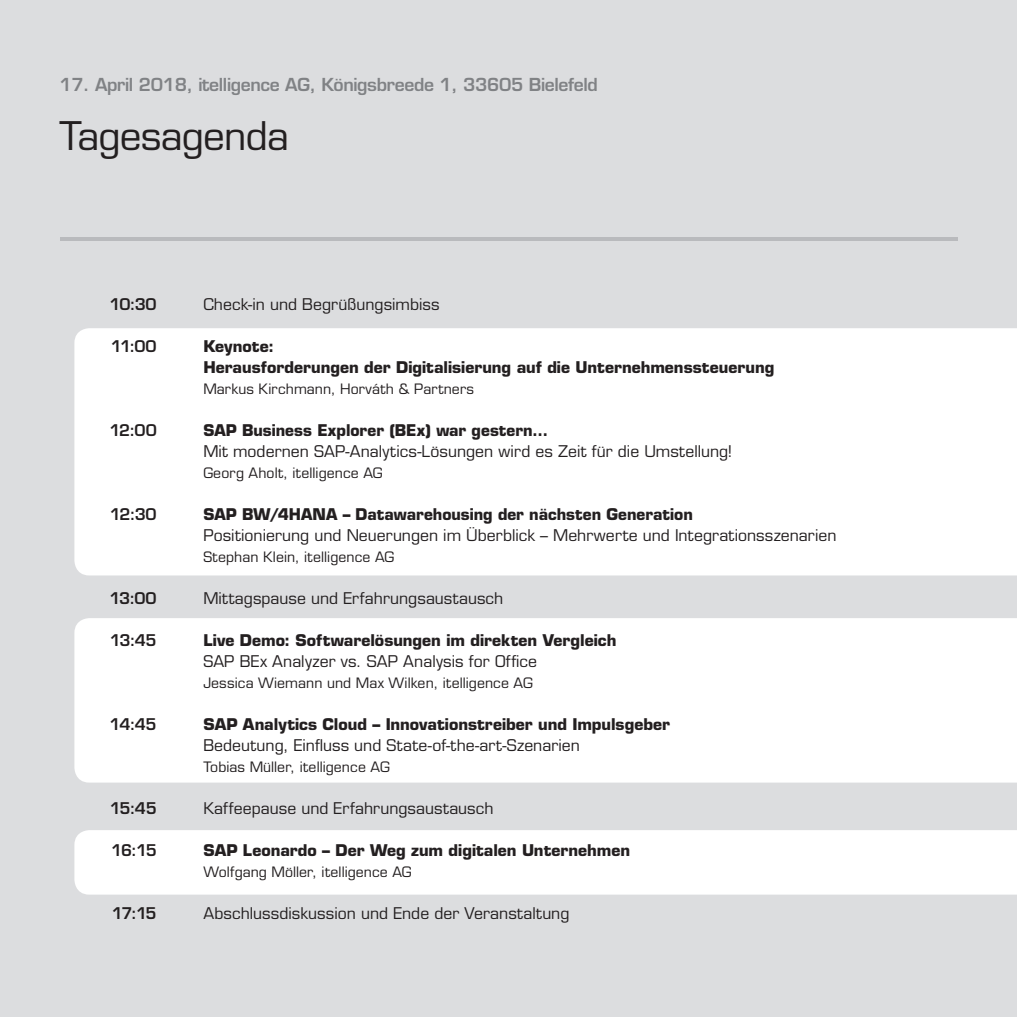
<style>
.page{position:relative;width:1017px;height:1017px;background:#dcdddf}
.page>*{position:absolute;margin:0;border:0;box-sizing:border-box;transform-origin:0 0}
.t1{font:500 38.5px "Eurostile LTCE";letter-spacing:-.02em;color:#231f20}
.t2{font:600 17.5px "Eurostile LTCE";letter-spacing:-.02em;color:#808285}
.t3{font:500 15.75px "Eurostile LTCE";letter-spacing:.005em;color:#231f20}
.t4{font:700 15.75px/21px "Eurostile LTCE";color:#231f20}
.t5{font:600 15.75px "Eurostile LTCE";letter-spacing:-.085em;color:#231f20}
.t6{font:500 14px "Eurostile LTCE";letter-spacing:.005em;color:#231f20}
</style>
<div class="page">
<div style="left:74px;top:328px;width:943px;height:247px;background:#fff"></div>
<div style="left:74px;top:618px;width:943px;height:165px;background:#fff"></div>
<div style="left:74px;top:830px;width:943px;height:65px;background:#fff"></div>
<hr style="left:60px;top:237px;width:897px;height:4px;background:#b9babd">
<p class="t2" style="left:60px;top:73px;width:540px">17. April 2018, itelligence AG, Königsbreede 1, 33605 Bielefeld</p>
<h1 class="t1" style="left:60px;top:112px;width:231px">Tagesagenda</h1>
<p class="t5" style="left:110px;top:295px;width:49px">10:30</p>
<p class="t5" style="left:111px;top:337px;width:48px">11:00</p>
<p class="t5" style="left:110px;top:421px;width:49px">12:00</p>
<p class="t5" style="left:110px;top:505px;width:48px">12:30</p>
<p class="t5" style="left:110px;top:589px;width:49px">13:00</p>
<p class="t5" style="left:110px;top:631px;width:48px">13:45</p>
<p class="t5" style="left:109px;top:715px;width:49px">14:45</p>
<p class="t5" style="left:110px;top:799px;width:48px">15:45</p>
<p class="t5" style="left:111px;top:841px;width:47px">16:15</p>
<p class="t5" style="left:112px;top:904px;width:47px">17:15</p>
<p class="t3" style="left:203px;top:295px;width:238px">Check-in und Begrüßungsimbiss</p>
<p class="t4" style="left:203px;top:336px;width:572px">Keynote:<br>Herausforderungen der Digitalisierung auf die Unternehmenssteuerung</p>
<p class="t6" style="left:203px;top:381px;width:272px">Markus Kirchmann, Horváth &amp; Partners</p>
<p class="t4" style="left:203px;top:420px;width:346px">SAP Business Explorer (BEx) war gestern…</p>
<p class="t3" style="left:203px;top:442px;width:530px">Mit modernen SAP-Analytics-Lösungen wird es Zeit für die Umstellung!</p>
<p class="t6" style="left:203px;top:465px;width:181px">Georg Aholt, itelligence AG</p>
<p class="t4" style="left:203px;top:504px;width:491px">SAP BW/4HANA – Datawarehousing der nächsten Generation</p>
<p class="t3" style="left:203px;top:526px;width:635px">Positionierung und Neuerungen im Überblick – Mehrwerte und Integrationsszenarien</p>
<p class="t6" style="left:203px;top:549px;width:192px">Stephan Klein, itelligence AG</p>
<p class="t3" style="left:203px;top:589px;width:302px">Mittagspause und Erfahrungsaustausch</p>
<p class="t4" style="left:203px;top:630px;width:415px">Live Demo: Softwarelösungen im direkten Vergleich</p>
<p class="t3" style="left:203px;top:652px;width:335px">SAP BEx Analyzer vs. SAP Analysis for Office</p>
<p class="t6" style="left:203px;top:675px;width:331px">Jessica Wiemann und Max Wilken, itelligence AG</p>
<p class="t4" style="left:203px;top:714px;width:468px">SAP Analytics Cloud – Innovationstreiber und Impulsgeber</p>
<p class="t3" style="left:203px;top:736px;width:378px">Bedeutung, Einfluss und State-of-the-art-Szenarien</p>
<p class="t6" style="left:203px;top:759px;width:188px">Tobias Müller, itelligence AG</p>
<p class="t3" style="left:203px;top:799px;width:292px">Kaffeepause und Erfahrungsaustausch</p>
<p class="t4" style="left:203px;top:840px;width:428px">SAP Leonardo – Der Weg zum digitalen Unternehmen</p>
<p class="t6" style="left:203px;top:864px;width:210px">Wolfgang Möller, itelligence AG</p>
<p class="t3" style="left:203px;top:904px;width:368px">Abschlussdiskussion und Ende der Veranstaltung</p>
</div>
